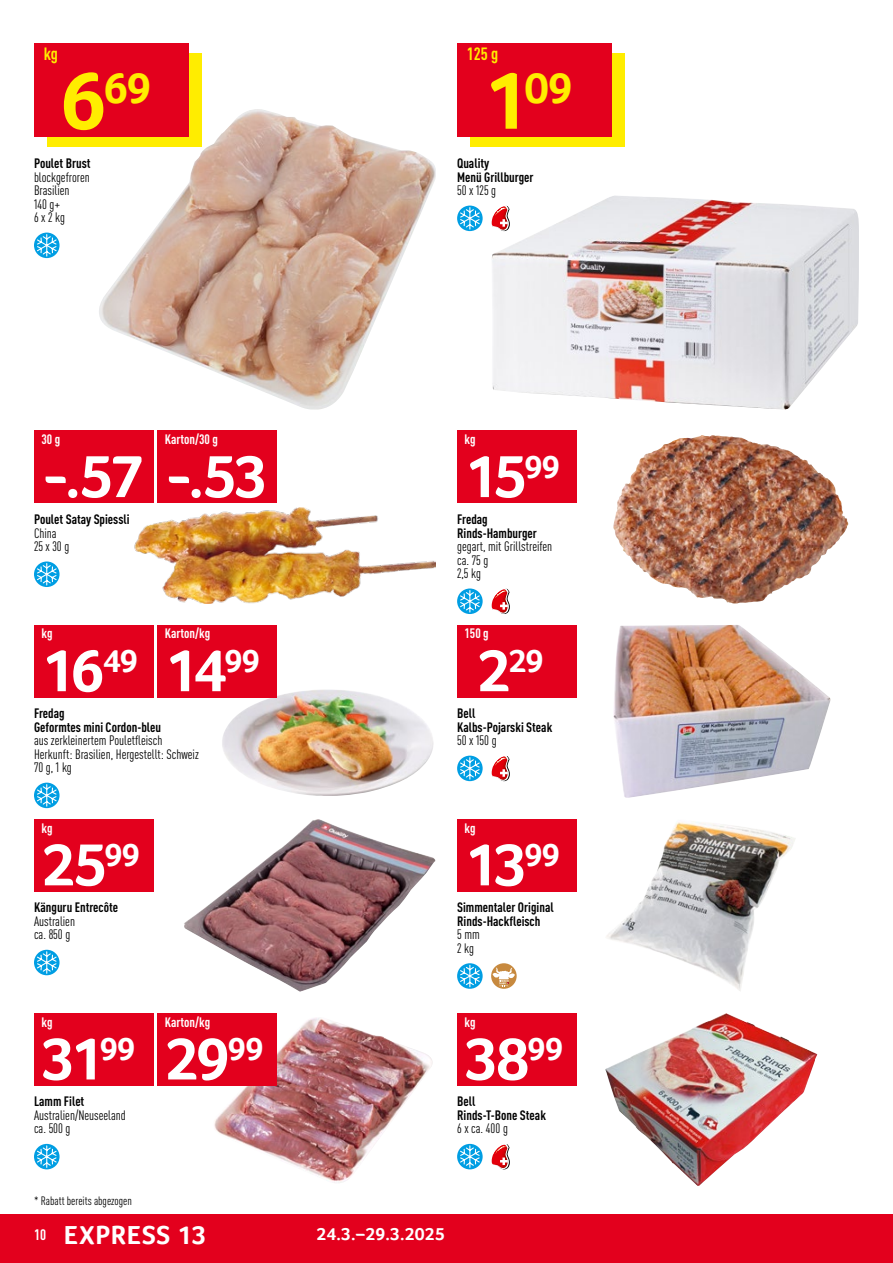
<style>
.page{position:relative;width:893px;height:1263px;background:#fff}
.page>*{position:absolute;margin:0;border:0;box-sizing:border-box;transform-origin:0 0}
.t1{font:700 61.5px "Transgourmet";letter-spacing:-.06em;color:#fff}
.t2{font:700 44.55px "Transgourmet";color:#ffed00}
.t3{font:700 33.3px "Transgourmet";color:#fff}
.t4{font:700 26.7px "Transgourmet";letter-spacing:.025em;color:#fff}
.t5{font:700 18px "Transgourmet";letter-spacing:.01em;color:#fff}
.t6{font:700 condensed 17.55px "DINOT";color:#ffed00}
.t7{font:condensed 13.5px/13.5px "DINOT";color:#000}
.t8{font:700 condensed 13.5px/13.5px "DINOT";color:#000}
.t9{font:700 condensed 13.5px "DINOT";color:#fff}
.t10{font:condensed 12px "DINOT";color:#000}
.s1{font-size:84px}
.s2{font-size:61.5px}
.s3{font-family:"DINOT";font-stretch:condensed;font-size:15px}
</style>
<div class="page">
<div style="left:0;top:1214px;width:893px;height:49px;background:#e3001d"></div>
<img style="left:99px;top:109px;width:337px;height:300px">
<img style="left:492px;top:195px;width:367px;height:214px">
<img style="left:134px;top:507px;width:302px;height:97px">
<img style="left:613px;top:436px;width:232px;height:168px">
<img style="left:209px;top:1017px;width:224px;height:166px">
<img style="left:605px;top:1013px;width:212px;height:173px">
<img style="left:220px;top:689px;width:214px;height:107px">
<img style="left:613px;top:625px;width:217px;height:173px">
<img style="left:184px;top:819px;width:251px;height:173px">
<img style="left:606px;top:821px;width:189px;height:170px">
<div style="left:47px;top:53px;width:155px;height:94px;background:#ffed00"></div>
<div style="left:34px;top:43px;width:155px;height:93px;background:#e3001d"></div>
<svg style="left:34px;top:233px;width:26px;height:25px"></svg>
<svg style="left:36px;top:233px;width:22px;height:24px"></svg>
<div style="left:470px;top:53px;width:155px;height:94px;background:#ffed00"></div>
<div style="left:457px;top:43px;width:155px;height:93px;background:#e3001d"></div>
<svg style="left:457px;top:206px;width:26px;height:25px"></svg>
<svg style="left:459px;top:206px;width:22px;height:24px"></svg>
<svg style="left:491px;top:206px;width:19px;height:25px"></svg>
<div style="left:34px;top:431px;width:119px;height:72px;background:#e3001d"></div>
<div style="left:157px;top:431px;width:119px;height:72px;background:#e3001d"></div>
<svg style="left:34px;top:561px;width:26px;height:26px"></svg>
<svg style="left:36px;top:562px;width:22px;height:24px"></svg>
<div style="left:457px;top:431px;width:119px;height:72px;background:#e3001d"></div>
<svg style="left:457px;top:588px;width:26px;height:26px"></svg>
<svg style="left:459px;top:589px;width:22px;height:24px"></svg>
<svg style="left:491px;top:588px;width:19px;height:26px"></svg>
<div style="left:34px;top:1013px;width:119px;height:72px;background:#e3001d"></div>
<div style="left:157px;top:1013px;width:119px;height:72px;background:#e3001d"></div>
<svg style="left:34px;top:1144px;width:26px;height:25px"></svg>
<svg style="left:36px;top:1145px;width:22px;height:23px"></svg>
<div style="left:457px;top:1013px;width:119px;height:72px;background:#e3001d"></div>
<svg style="left:457px;top:1144px;width:26px;height:25px"></svg>
<svg style="left:459px;top:1145px;width:22px;height:23px"></svg>
<svg style="left:491px;top:1144px;width:19px;height:25px"></svg>
<div style="left:34px;top:625px;width:119px;height:72px;background:#e3001d"></div>
<div style="left:157px;top:625px;width:119px;height:72px;background:#e3001d"></div>
<svg style="left:34px;top:783px;width:26px;height:25px"></svg>
<svg style="left:36px;top:783px;width:22px;height:24px"></svg>
<div style="left:457px;top:625px;width:119px;height:72px;background:#e3001d"></div>
<svg style="left:457px;top:756px;width:26px;height:25px"></svg>
<svg style="left:459px;top:756px;width:22px;height:24px"></svg>
<svg style="left:491px;top:756px;width:19px;height:25px"></svg>
<div style="left:34px;top:819px;width:119px;height:72px;background:#e3001d"></div>
<svg style="left:34px;top:950px;width:26px;height:25px"></svg>
<svg style="left:36px;top:951px;width:22px;height:23px"></svg>
<div style="left:457px;top:819px;width:119px;height:72px;background:#e3001d"></div>
<svg style="left:457px;top:963px;width:26px;height:26px"></svg>
<svg style="left:459px;top:964px;width:22px;height:24px"></svg>
<svg style="left:491px;top:963px;width:26px;height:26px"></svg>
<svg style="left:492px;top:967px;width:23px;height:19px"></svg>
<p class="t6" style="left:44px;top:43px;width:16px">kg</p>
<h2 class="t2" style="left:61px;top:62px;width:92px"><span class="s1">6</span>69</h2>
<p class="t8" style="left:34px;top:156px;width:58px">Poulet Brust</p>
<p class="t7" style="left:34px;top:170px;width:57px">blockgefroren<br>Brasilien<br>140 g+<br>6 x 2 kg</p>
<p class="t6" style="left:467px;top:43px;width:33px">125 g</p>
<h2 class="t2" style="left:484px;top:62px;width:90px"><span class="s1">1</span>09</h2>
<p class="t8" style="left:457px;top:156px;width:78px">Quality<br>Menü Grillburger</p>
<p class="t7" style="left:457px;top:183px;width:41px">50 x 125 g</p>
<p class="t9" style="left:41px;top:431px;width:20px">30 g</p>
<p class="t9" style="left:165px;top:431px;width:55px">Karton/30 g</p>
<h1 class="t1" style="left:42px;top:440px;width:228px">-.57 -.53</h1>
<p class="t8" style="left:34px;top:512px;width:97px">Poulet Satay Spiessli</p>
<p class="t7" style="left:34px;top:526px;width:37px">China<br>25 x 30 g</p>
<p class="t9" style="left:41px;top:625px;width:13px">kg</p>
<p class="t9" style="left:165px;top:625px;width:47px">Karton/kg</p>
<h1 class="t1" style="left:42px;top:634px;width:220px">16<sup>49</sup> 14<sup>99</sup></h1>
<p class="t8" style="left:34px;top:706px;width:129px">Fredag<br>Geformtes mini Cordon-bleu</p>
<p class="t7" style="left:34px;top:733px;width:166px">aus zerkleinertem Pouletfleisch<br>Herkunft: Brasilien, Hergestellt: Schweiz<br>70 g, 1 kg</p>
<p class="t9" style="left:41px;top:819px;width:13px">kg</p>
<h1 class="t1" style="left:42px;top:828px;width:100px">25<sup>99</sup></h1>
<p class="t8" style="left:34px;top:900px;width:86px">Känguru Entrecôte</p>
<p class="t7" style="left:34px;top:914px;width:43px">Australien ca. 850 g</p>
<p class="t9" style="left:465px;top:431px;width:13px">kg</p>
<h1 class="t1" style="left:465px;top:440px;width:97px">15<sup>99</sup></h1>
<p class="t8" style="left:457px;top:512px;width:81px">Fredag<br>Rinds-Hamburger</p>
<p class="t7" style="left:457px;top:539px;width:97px">gegart, mit Grillstreifen ca. 75 g<br>2,5 kg</p>
<p class="t9" style="left:465px;top:625px;width:26px">150 g</p>
<h3 class="t3" style="left:477px;top:641px;width:68px"><span class="s2">2</span>29</h3>
<p class="t8" style="left:457px;top:706px;width:97px">Bell<br>Kalbs-Pojarski Steak</p>
<p class="t7" style="left:457px;top:733px;width:41px">50 x 150 g</p>
<p class="t9" style="left:465px;top:819px;width:13px">kg</p>
<h1 class="t1" style="left:465px;top:828px;width:97px">13<sup>99</sup></h1>
<p class="t8" style="left:457px;top:900px;width:98px">Simmentaler Original<br>Rinds-Hackfleisch</p>
<p class="t7" style="left:457px;top:928px;width:24px">5 mm<br>2 kg</p>
<p class="t9" style="left:41px;top:1014px;width:13px">kg</p>
<p class="t9" style="left:165px;top:1014px;width:47px">Karton/kg</p>
<p class="t9" style="left:465px;top:1014px;width:13px">kg</p>
<h1 class="t1" style="left:42px;top:1022px;width:95px">31<sup>99</sup></h1>
<h1 class="t1" style="left:165px;top:1022px;width:100px">29<sup>99</sup></h1>
<h1 class="t1" style="left:465px;top:1022px;width:100px">38<sup>99</sup></h1>
<p class="t8" style="left:34px;top:1095px;width:52px">Lamm Filet</p>
<p class="t7" style="left:34px;top:1108px;width:93px">Australien/Neuseeland ca. 500 g</p>
<p class="t8" style="left:457px;top:1095px;width:90px">Bell<br>Rinds-T-Bone Steak</p>
<p class="t7" style="left:457px;top:1122px;width:52px">6 x ca. 400 g</p>
<p class="t10" style="left:34px;top:1194px;width:99px">* Rabatt bereits abgezogen</p>
<h3 class="t4" style="left:34px;top:1220px;width:174px"><span class="s3">10</span> EXPRESS 13</h3>
<h3 class="t5" style="left:316px;top:1224px;width:130px">24.3.–29.3.2025</h3>
</div>
